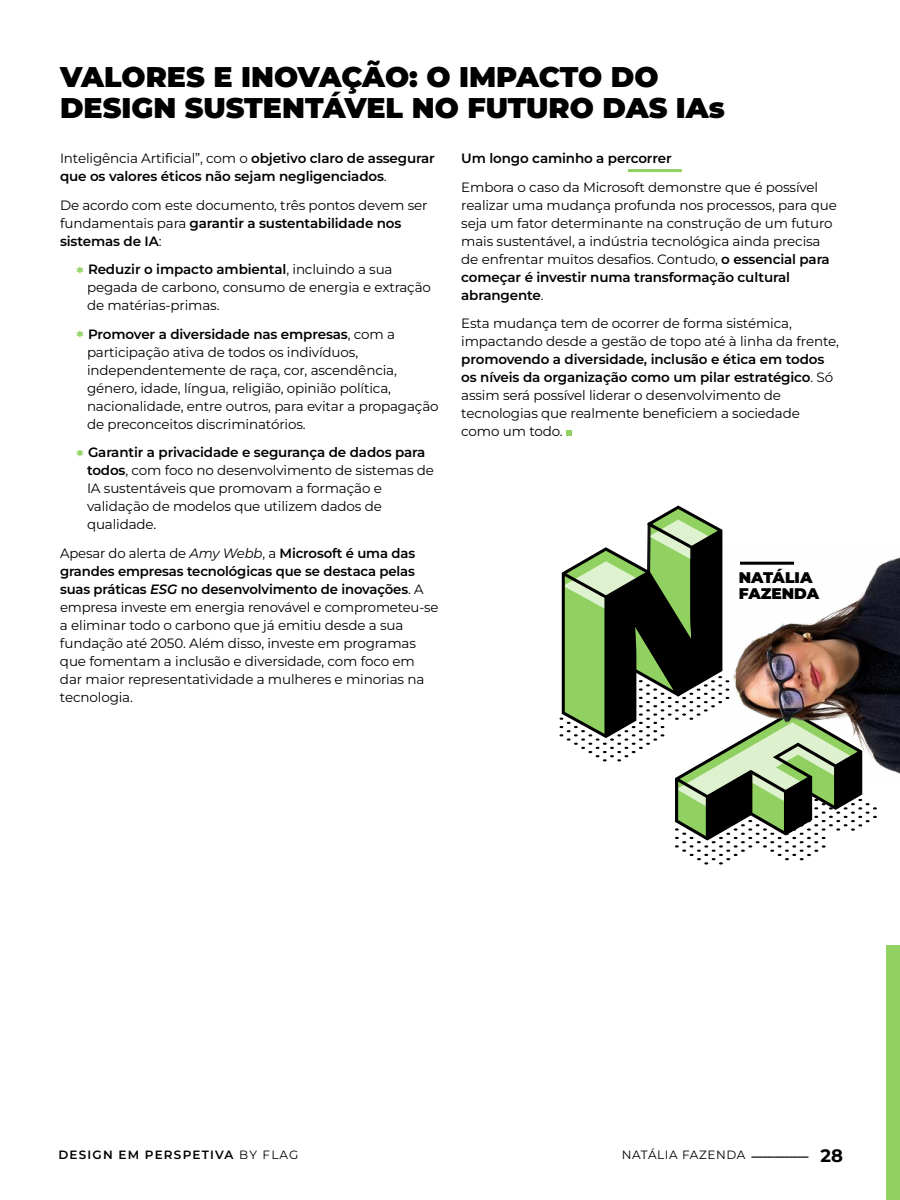
<style>
.page{position:relative;width:900px;height:1200px;background:#fff}
.page>*{position:absolute;margin:0;border:0;box-sizing:border-box;transform-origin:0 0}
.t1{font:900 28.5px/30.9px "Montserrat";color:#000}
.t2{font:18px "Montserrat";color:#000}
.t3{font:900 15.45px/15.5px "Montserrat";color:#000}
.t4{font:13.5px/18px "Montserrat";letter-spacing:-.01em;color:#000}
.t5{font:600 13.5px/18px "Montserrat";letter-spacing:-.01em;color:#000}
.t6{font:600 12px "Montserrat";letter-spacing:.1em;color:#000}
.t7{font:12px "Montserrat";letter-spacing:.05em;color:#000}
.s1{font-weight:400}
.s2{font-weight:600}
.s3{font-weight:700;font-size:16.5px;color:#91d161}
.s4{font-style:italic}
.s5{font-weight:600;font-style:italic}
.s6{font-weight:700}
</style>
<div class="page">
<div style="left:886px;top:945px;width:14px;height:255px;background:#91d161"></div>
<svg style="left:559px;top:506px;width:318px;height:359px"></svg>
<svg style="left:566px;top:430px;width:6px;height:6px"></svg>
<hr style="left:628px;top:169px;width:54px;height:3px;background:#91d161">
<img style="left:723px;top:549px;width:177px;height:229px">
<hr style="left:740px;top:562px;width:54px;height:3px;background:#000">
<h1 class="t1" style="left:60px;top:60px;width:666px">VALORES E INOVAÇÃO: O IMPACTO DO<br>DESIGN SUSTENTÁVEL NO FUTURO DAS IAs</h1>
<p class="t5" style="left:60px;top:149px;width:376px"><span class="s1">Inteligência Artificial”, com o</span> objetivo claro de assegurar que os valores éticos não sejam negligenciados<span class="s1">.</span></p>
<p class="t4" style="left:60px;top:195px;width:369px">De acordo com este documento, três pontos devem ser fundamentais para <span class="s2">garantir a sustentabilidade nos sistemas de IA</span>:</p>
<p class="t4" style="left:87px;top:260px;width:346px;text-indent:-11px"><span class="s3">*</span> <span class="s2">Reduzir o impacto ambiental</span>, incluindo a sua pegada de carbono, consumo de energia e extração de matérias-primas.</p>
<p class="t4" style="left:87px;top:324px;width:353px;text-indent:-11px"><span class="s3">*</span> <span class="s2">Promover a diversidade nas empresas</span>, com a participação ativa de todos os indivíduos, independentemente de raça, cor, ascendência, género, idade, língua, religião, opinião política, nacionalidade, entre outros, para evitar a propagação de preconceitos discriminatórios.</p>
<p class="t4" style="left:87px;top:443px;width:349px;text-indent:-11px"><span class="s3">*</span> <span class="s2">Garantir a privacidade e segurança de dados para todos</span>, com foco no desenvolvimento de sistemas de IA sustentáveis que promovam a formação e validação de modelos que utilizem dados de qualidade.</p>
<p class="t4" style="left:60px;top:543px;width:380px">Apesar do alerta de <span class="s4">Amy Webb</span>, a <span class="s2">Microsoft é uma das grandes empresas tecnológicas que se destaca pelas suas práticas</span> <span class="s5">ESG</span> <span class="s2">no desenvolvimento de inovações</span>. A empresa investe em energia renovável e comprometeu-se a eliminar todo o carbono que já emitiu desde a sua fundação até 2050. Além disso, investe em programas que fomentam a inclusão e diversidade, com foco em dar maior representatividade a mulheres e minorias na tecnologia.</p>
<p class="t5" style="left:461px;top:149px;width:212px">Um longo caminho a percorrer</p>
<p class="t4" style="left:461px;top:177px;width:377px">Embora o caso da Microsoft demonstre que é possível realizar uma mudança profunda nos processos, para que seja um fator determinante na construção de um futuro mais sustentável, a indústria tecnológica ainda precisa de enfrentar muitos desafios. Contudo, <span class="s2">o essencial para começar é investir numa transformação cultural abrangente</span>.</p>
<p class="t4" style="left:461px;top:314px;width:379px">Esta mudança tem de ocorrer de forma sistémica, impactando desde a gestão de topo até à linha da frente,</p>
<p class="t4" style="left:461px;top:350px;width:373px"><span class="s2">promovendo a diversidade, inclusão e ética em todos os níveis da organização como um pilar estratégico</span>. Só assim será possível liderar o desenvolvimento de tecnologias que realmente beneficiem a sociedade como um todo.</p>
<p class="t3" style="left:739px;top:569px;width:82px">NATÁLIA<br>FAZENDA</p>
<p class="t6" style="left:58px;top:1147px;width:242px">DESIGN EM PERSPETIVA <span class="s1">BY FLAG</span></p>
<h2 class="t2" style="left:751px;top:1143px;width:94px">------------- <span class="s6">28</span></h2>
<p class="t7" style="left:622px;top:1147px;width:125px">NATÁLIA FAZENDA</p>
</div>
